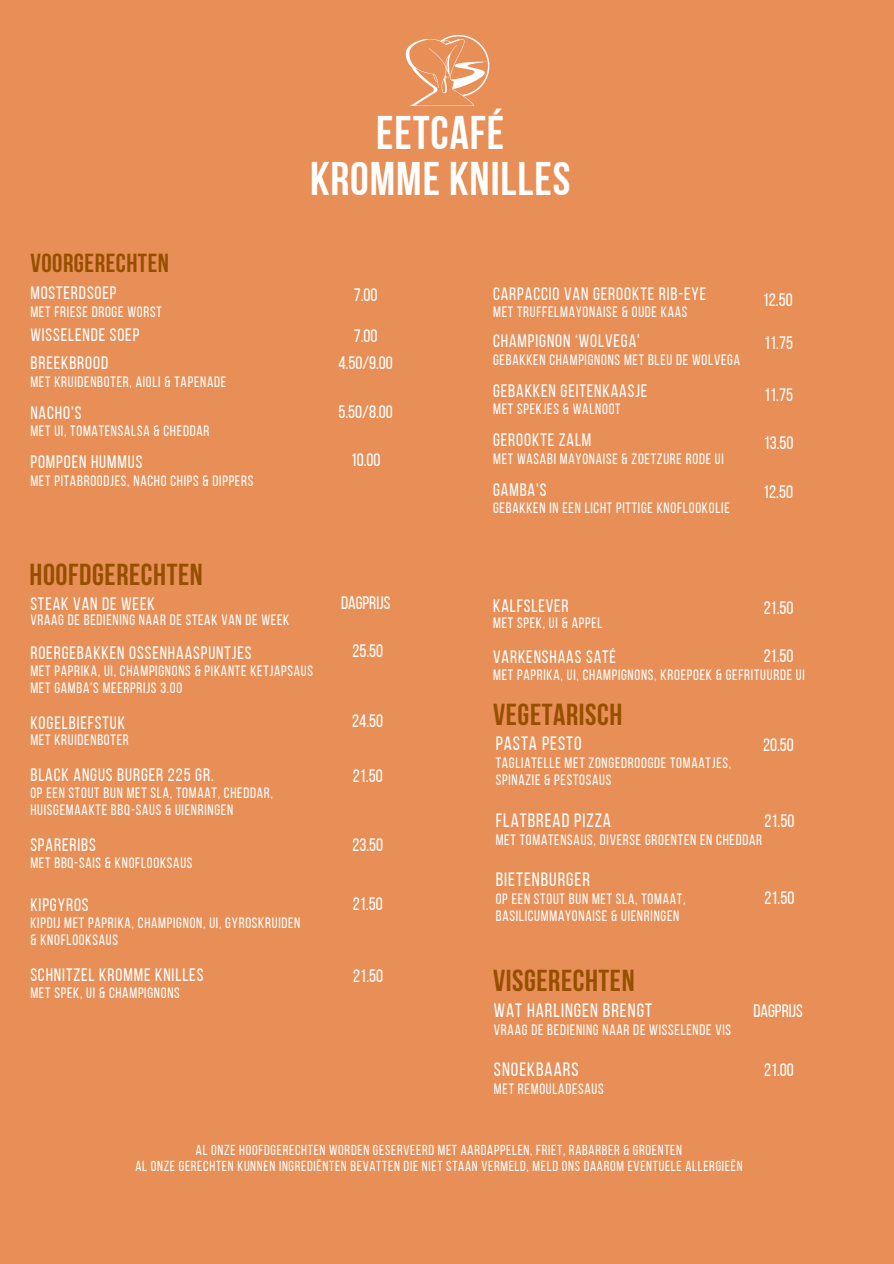
<style>
.page{position:relative;width:894px;height:1264px;background:#fff}
.page>*{position:absolute;margin:0;border:0;box-sizing:border-box;transform-origin:0 0}
.t1{font:47.1px/45.9px "Bebas Neue Cyrillic";letter-spacing:.02em;color:#fff;text-align:center}
.t2{font:700 30.3px "Bebas Neue";letter-spacing:.02em;color:#964f00}
.t3{font:700 25.95px "Bebas Neue";letter-spacing:.02em;color:#964f00}
.t4{font:19.2px "Bebas Neue";letter-spacing:.05em;color:#fff}
.t5{font:18px "Bebas Neue";letter-spacing:.05em;color:#fff}
.t6{font:18px "Bebas Neue";color:#fff}
.t7{font:15px "Bebas Neue";letter-spacing:.05em;color:#fff}
.t8{font:14.4px "Bebas Neue";letter-spacing:.05em;color:#fff}
</style>
<div class="page">
<div style="left:0;top:0;width:893px;height:1263px;background:#e88e57"></div>
<img style="left:405px;top:34px;width:85px;height:72px">
<h3 class="t3" style="left:30px;top:252px;width:140px">VOORGERECHTEN</h3>
<p class="t5" style="left:30px;top:285px;width:88px">MOSTERDSOEP</p>
<p class="t7" style="left:30px;top:305px;width:133px">MET FRIESE DROGE WORST</p>
<p class="t5" style="left:30px;top:328px;width:110px">WISSELENDE SOEP</p>
<p class="t5" style="left:30px;top:356px;width:79px">BREEKBROOD</p>
<p class="t7" style="left:30px;top:375px;width:197px">MET KRUIDENBOTER, AIOLI &amp; TAPENADE</p>
<p class="t5" style="left:30px;top:405px;width:52px">NACHO'S</p>
<p class="t7" style="left:30px;top:425px;width:180px">MET UI, TOMATENSALSA &amp; CHEDDAR</p>
<p class="t5" style="left:30px;top:455px;width:113px">POMPOEN HUMMUS</p>
<p class="t7" style="left:30px;top:474px;width:224px">MET PITABROODJES, NACHO CHIPS &amp; DIPPERS</p>
<h1 class="t1" style="left:310px;top:114px;width:262px">EETCAFÉ<br>KROMME KNILLES</h1>
<p class="t5" style="left:354px;top:287px;width:25px">7.00</p>
<p class="t5" style="left:354px;top:328px;width:25px">7.00</p>
<p class="t5" style="left:338px;top:356px;width:56px">4.50/9.00</p>
<h4 class="t5" style="left:338px;top:404px;width:56px">5.50/8.00</h4>
<h4 class="t5" style="left:350px;top:452px;width:31px">10.00</h4>
<h2 class="t5" style="left:493px;top:286px;width:214px">CARPACCIO VAN GEROOKTE RIB-EYE</h2>
<h4 class="t7" style="left:493px;top:306px;width:196px">MET TRUFFELMAYONAISE &amp; OUDE KAAS</h4>
<p class="t5" style="left:493px;top:333px;width:148px">CHAMPIGNON ‘WOLVEGA'</p>
<p class="t7" style="left:493px;top:353px;width:248px">GEBAKKEN CHAMPIGNONS MET BLEU DE WOLVEGA</p>
<p class="t5" style="left:493px;top:383px;width:156px">GEBAKKEN GEITENKAASJE</p>
<p class="t7" style="left:493px;top:403px;width:129px">MET SPEKJES &amp; WALNOOT</p>
<p class="t5" style="left:493px;top:432px;width:100px">GEROOKTE ZALM</p>
<p class="t7" style="left:493px;top:452px;width:232px">MET WASABI MAYONAISE &amp; ZOETZURE RODE UI</p>
<p class="t5" style="left:493px;top:482px;width:55px">GAMBA'S</p>
<p class="t7" style="left:493px;top:502px;width:238px">GEBAKKEN IN EEN LICHT PITTIGE KNOFLOOKOLIE</p>
<p class="t5" style="left:762px;top:292px;width:31px">12.50</p>
<p class="t5" style="left:763px;top:336px;width:30px">11.75</p>
<h4 class="t5" style="left:763px;top:387px;width:30px">11.75</h4>
<h4 class="t5" style="left:763px;top:435px;width:31px">13.50</h4>
<h4 class="t5" style="left:763px;top:484px;width:31px">12.50</h4>
<h4 class="t2" style="left:30px;top:562px;width:175px">HOOFDGERECHTEN</h4>
<p class="t5" style="left:30px;top:597px;width:126px">STEAK VAN DE WEEK</p>
<p class="t7" style="left:30px;top:613px;width:260px">VRAAG DE BEDIENING NAAR DE STEAK VAN DE WEEK</p>
<p class="t5" style="left:30px;top:645px;width:222px">ROERGEBAKKEN OSSENHAASPUNTJES</p>
<p class="t7" style="left:30px;top:664px;width:284px">MET PAPRIKA, UI, CHAMPIGNONS &amp; PIKANTE KETJAPSAUS</p>
<h4 class="t7" style="left:30px;top:681px;width:153px">MET GAMBA'S MEERPRIJS 3.00</h4>
<p class="t5" style="left:30px;top:715px;width:96px">KOGELBIEFSTUK</p>
<p class="t7" style="left:30px;top:734px;width:100px">MET KRUIDENBOTER</p>
<p class="t5" style="left:30px;top:768px;width:185px">BLACK ANGUS BURGER 225 GR.</p>
<p class="t7" style="left:30px;top:787px;width:244px">OP EEN STOUT BUN MET SLA, TOMAAT, CHEDDAR,</p>
<h4 class="t7" style="left:30px;top:804px;width:204px">HUISGEMAAKTE BBQ-SAUS &amp; UIENRINGEN</h4>
<h4 class="t5" style="left:30px;top:837px;width:67px">SPARERIBS</h4>
<h4 class="t7" style="left:30px;top:856px;width:164px">MET BBQ-SAIS &amp; KNOFLOOKSAUS</h4>
<h4 class="t5" style="left:30px;top:897px;width:60px">KIPGYROS</h4>
<h4 class="t7" style="left:30px;top:916px;width:271px">KIPDIJ MET PAPRIKA, CHAMPIGNON, UI, GYROSKRUIDEN</h4>
<h4 class="t7" style="left:30px;top:933px;width:89px">&amp; KNOFLOOKSAUS</h4>
<h4 class="t5" style="left:30px;top:967px;width:174px">SCHNITZEL KROMME KNILLES</h4>
<h4 class="t7" style="left:30px;top:986px;width:151px">MET SPEK, UI &amp; CHAMPIGNONS</h4>
<h2 class="t6" style="left:341px;top:595px;width:51px">DAGPRIJS</h2>
<p class="t5" style="left:352px;top:643px;width:32px">25.50</p>
<p class="t5" style="left:352px;top:713px;width:32px">24.50</p>
<p class="t5" style="left:353px;top:768px;width:31px">21.50</p>
<p class="t5" style="left:352px;top:837px;width:32px">23.50</p>
<p class="t5" style="left:353px;top:896px;width:31px">21.50</p>
<p class="t5" style="left:353px;top:968px;width:31px">21.50</p>
<p class="t5" style="left:493px;top:598px;width:77px">KALFSLEVER</p>
<p class="t7" style="left:493px;top:617px;width:111px">MET SPEK, UI &amp; APPEL</p>
<p class="t5" style="left:493px;top:649px;width:124px">VARKENSHAAS SATÉ</p>
<p class="t7" style="left:493px;top:669px;width:313px">MET PAPRIKA, UI, CHAMPIGNONS, KROEPOEK &amp; GEFRITUURDE UI</p>
<p class="t2" style="left:493px;top:702px;width:131px">VEGETARISCH</p>
<h2 class="t5" style="left:763px;top:600px;width:31px">21.50</h2>
<p class="t5" style="left:763px;top:648px;width:31px">21.50</p>
<p class="t4" style="left:495px;top:735px;width:87px">PASTA PESTO</p>
<p class="t7" style="left:495px;top:756px;width:237px">TAGLIATELLE MET ZONGEDROOGDE TOMAATJES,</p>
<h4 class="t7" style="left:495px;top:773px;width:117px">SPINAZIE &amp; PESTOSAUS</h4>
<p class="t4" style="left:495px;top:812px;width:117px">FLATBREAD PIZZA</p>
<p class="t7" style="left:495px;top:833px;width:268px">MET TOMATENSAUS, DIVERSE GROENTEN EN CHEDDAR</p>
<h4 class="t4" style="left:495px;top:871px;width:96px">BIETENBURGER</h4>
<h4 class="t7" style="left:495px;top:893px;width:191px">OP EEN STOUT BUN MET SLA, TOMAAT,</h4>
<h4 class="t7" style="left:495px;top:909px;width:185px">BASILICUMMAYONAISE &amp; UIENRINGEN</h4>
<p class="t5" style="left:763px;top:737px;width:32px">20.50</p>
<p class="t5" style="left:764px;top:813px;width:31px">21.50</p>
<p class="t5" style="left:764px;top:890px;width:31px">21.50</p>
<p class="t2" style="left:493px;top:967px;width:143px">VISGERECHTEN</p>
<h4 class="t4" style="left:494px;top:1002px;width:159px">WAT HARLINGEN BRENGT</h4>
<h4 class="t7" style="left:494px;top:1023px;width:239px">VRAAG DE BEDIENING NAAR DE WISSELENDE VIS</h4>
<h4 class="t4" style="left:494px;top:1062px;width:86px">SNOEKBAARS</h4>
<p class="t7" style="left:494px;top:1083px;width:111px">MET REMOULADESAUS</p>
<h4 class="t6" style="left:753px;top:1003px;width:51px">DAGPRIJS</h4>
<h4 class="t5" style="left:763px;top:1062px;width:31px">21.00</h4>
<h4 class="t8" style="left:196px;top:1144px;width:487px">AL ONZE HOOFDGERECHTEN WORDEN GESERVEERD MET AARDAPPELEN, FRIET, RABARBER &amp; GROENTEN</h4>
<h4 class="t8" style="left:135px;top:1160px;width:608px">AL ONZE GERECHTEN KUNNEN INGREDIËNTEN BEVATTEN DIE NIET STAAN VERMELD, MELD ONS DAAROM EVENTUELE ALLERGIEËN</h4>
</div>
